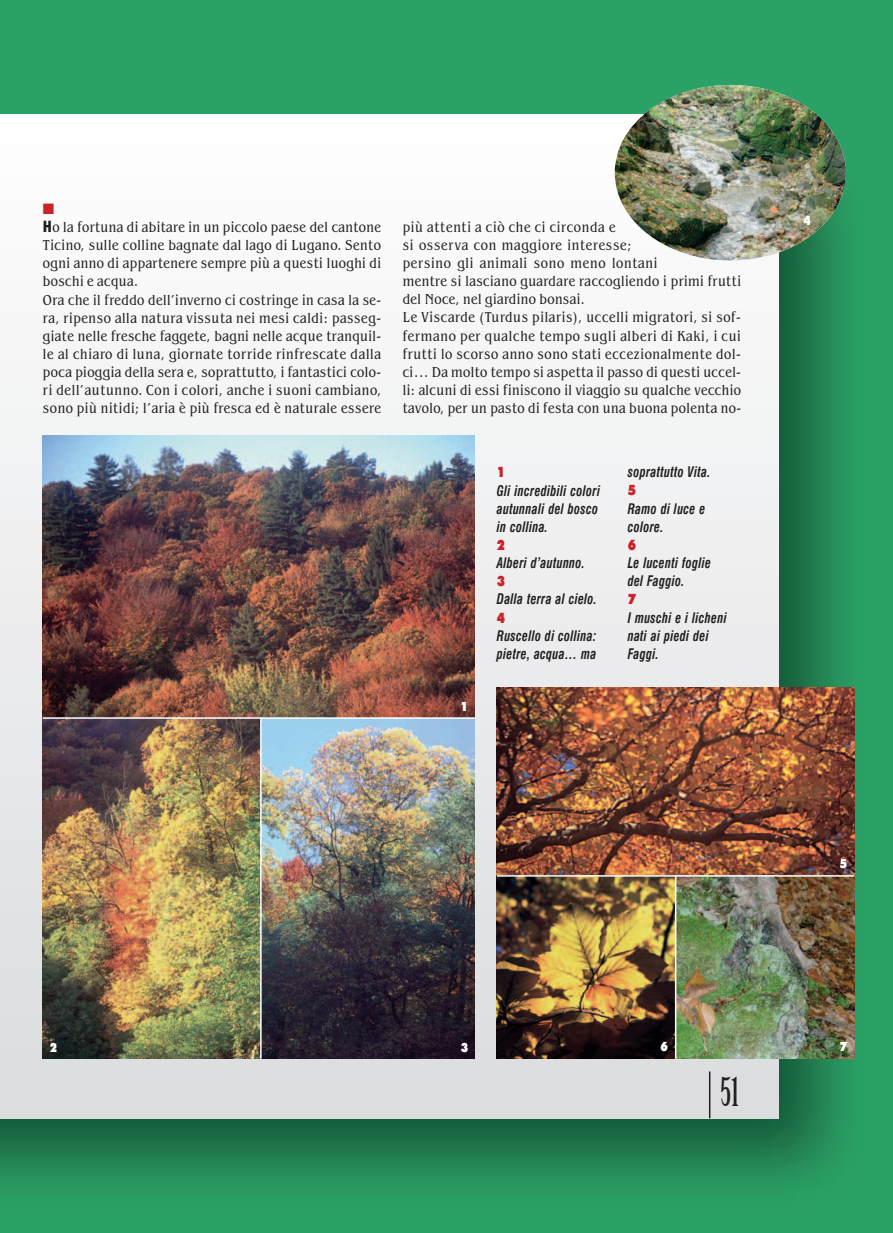
<style>
.page{position:relative;width:893px;height:1233px;background:#fff}
.page>*{position:absolute;margin:0;border:0;box-sizing:border-box;transform-origin:0 0}
.t1{font:39px "Birch";color:#231f20}
.t2{font:condensed 15px/18.1px "Benguiat IT Cby BT";letter-spacing:.03em;color:#231f20}
.t3{font:15px "Zapf Dingbats";color:#c8242b}
.t4{font:italic 700 condensed 14.25px/18.1px "Swiss 721 BT";letter-spacing:.025em;color:#231f20;scale:.85 1}
.t5{font:900 14.25px "Futura BT";color:#c8242b;scale:.85 1}
.t6{font:900 12.75px "Futura BT";color:#fff;scale:.85 1}
.s1{font-family:"Swiss 721 BT";font-weight:900}
</style>
<div class="page">
<img style="left:0;top:0;width:892px;height:1233px">
<div style="left:0;top:115px;width:779px;height:1003px;background:linear-gradient(to bottom,#fff,#d2d2d3)"></div>
<hr style="left:709px;top:1071px;width:1px;height:47px;background:#231f20">
<img style="left:497px;top:687px;width:357px;height:188px">
<img style="left:614px;top:85px;width:231px;height:175px;border-radius:50%">
<svg style="left:497px;top:877px;width:178px;height:182px;background:#715831"></svg>
<img style="left:676px;top:877px;width:178px;height:182px">
<img style="left:43px;top:436px;width:432px;height:281px">
<img style="left:261px;top:719px;width:214px;height:340px">
<img style="left:43px;top:719px;width:217px;height:340px">
<hr style="left:260px;top:718px;width:1px;height:341px;background:#fff">
<hr style="left:675px;top:876px;width:1px;height:183px;background:#fff">
<hr style="left:43px;top:717px;width:432px;height:2px;background:#fff">
<hr style="left:497px;top:875px;width:357px;height:2px;background:#fff">
<p class="t3" style="left:43px;top:200px;width:13px">■</p>
<p class="t2" style="left:43px;top:219px;width:340px"><span class="s1">H</span>o la fortuna di abitare in un piccolo paese del cantone Ticino, sulle colline bagnate dal lago di Lugano. Sento ogni anno di appartenere sempre più a questi luoghi di boschi e acqua.<br>Ora che il freddo dell’inverno ci costringe in casa la se&shy;ra, ripenso alla natura vissuta nei mesi caldi: passeg&shy;giate nelle fresche faggete, bagni nelle acque tranquil&shy;le al chiaro di luna, giornate torride rinfrescate dalla poca pioggia della sera e, soprattutto, i fantastici colo&shy;ri dell’autunno. Con i colori, anche i suoni cambiano, sono più nitidi; l’aria è più fresca ed è naturale essere</p>
<p class="t2" style="left:403px;top:219px;width:340px">più attenti a ciò che ci circonda e<br>si osserva con maggiore interesse;<br>persino gli animali sono meno lontani<br>mentre si lasciano guardare raccogliendo i primi frutti del Noce, nel giardino bonsai.<br>Le Viscarde (Turdus pilaris), uccelli migratori, si sof&shy;fermano per qualche tempo sugli alberi di Kaki, i cui frutti lo scorso anno sono stati eccezionalmente dol&shy;ci… Da molto tempo si aspetta il passo di questi uccel&shy;li: alcuni di essi finiscono il viaggio su qualche vecchio tavolo, per un pasto di festa con una buona polenta no-</p>
<p class="t6" style="left:460px;top:702px;width:10px">1</p>
<p class="t5" style="left:497px;top:467px;width:11px">1</p>
<p class="t4" style="left:497px;top:482px;width:123px">Gli incredibili colori autunnali del bosco in collina.</p>
<p class="t5" style="left:497px;top:540px;width:11px">2</p>
<p class="t4" style="left:497px;top:555px;width:105px">Alberi d’autunno.</p>
<p class="t5" style="left:497px;top:576px;width:11px">3</p>
<p class="t4" style="left:497px;top:591px;width:119px">Dalla terra al cielo.</p>
<p class="t5" style="left:497px;top:612px;width:11px">4</p>
<p class="t4" style="left:497px;top:627px;width:119px">Ruscello di collina: pietre, acqua… ma</p>
<p class="t4" style="left:627px;top:464px;width:99px">soprattutto Vita.</p>
<p class="t5" style="left:627px;top:485px;width:11px">5</p>
<p class="t4" style="left:627px;top:500px;width:93px">Ramo di luce e colore.</p>
<p class="t5" style="left:627px;top:540px;width:11px">6</p>
<p class="t4" style="left:627px;top:555px;width:99px">Le lucenti foglie del Faggio.</p>
<p class="t5" style="left:627px;top:594px;width:11px">7</p>
<p class="t4" style="left:627px;top:609px;width:118px">I muschi e i licheni nati ai piedi dei<br>Faggi.</p>
<p class="t6" style="left:803px;top:216px;width:10px">4</p>
<p class="t6" style="left:839px;top:859px;width:10px">5</p>
<p class="t6" style="left:50px;top:1042px;width:10px">2</p>
<p class="t6" style="left:460px;top:1042px;width:10px">3</p>
<p class="t6" style="left:660px;top:1042px;width:10px">6</p>
<p class="t6" style="left:839px;top:1042px;width:10px">7</p>
<h1 class="t1" style="left:720px;top:1076px;width:20px">51</h1>
</div>
